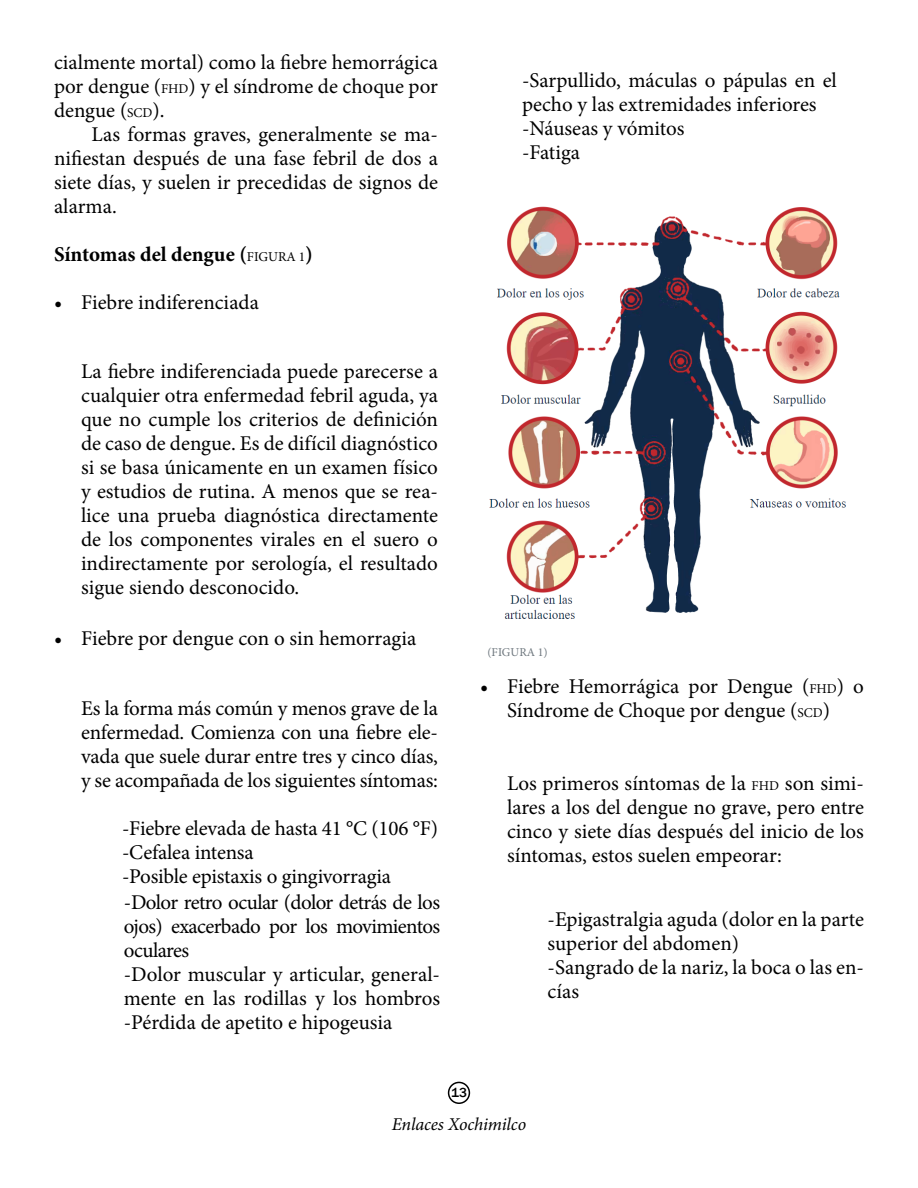
<style>
.page{position:relative;width:918px;height:1188px;background:#fff}
.page>*{position:absolute;margin:0;border:0;box-sizing:border-box;transform-origin:0 0}
.t1{font:21px/24px "Minion Pro";letter-spacing:-.005em;color:#000;text-align:justify}
.t2{font:700 21px "Minion Pro";color:#000}
.t3{font:italic 18px "Minion Pro";letter-spacing:-.01em;color:#000}
.t4{font:500 13.5px "Franklin Gothic";color:#000}
.t5{font:12px "Minion Pro";color:#6e777e}
.s1{font-size:13.5px}
.s2{font-weight:400;font-size:13.5px}
</style>
<div class="page">
<div style="left:448px;top:1082px;width:22px;height:22px;border:2px solid #000;border-radius:50%"></div>
<img style="left:489px;top:206px;width:357px;height:413px">
<p class="t1" style="left:54px;top:51px;width:386px">cialmente mortal) como la fiebre hemorrágica por dengue (<span class="s1">FHD</span>) y el síndrome de choque por dengue (<span class="s1">SCD</span>).</p>
<p class="t1" style="left:54px;top:123px;width:386px;text-indent:38px">Las formas graves, generalmente se ma&shy;nifiestan después de una fase febril de dos a siete días, y suelen ir precedidas de signos de alarma.</p>
<p class="t2" style="left:54px;top:240px;width:260px">Síntomas del dengue (<span class="s2">FIGURA 1</span>)</p>
<p class="t1" style="left:54px;top:291px;width:206px">• Fiebre indiferenciada</p>
<p class="t1" style="left:81px;top:360px;width:359px">La fiebre indiferenciada puede parecerse a cualquier otra enfermedad febril aguda, ya que no cumple los criterios de definición de caso de dengue. Es de difícil diagnóstico si se basa únicamente en un examen físico y estudios de rutina. A menos que se rea&shy;lice una prueba diagnóstica directamente de los componentes virales en el suero o indirectamente por serología, el resultado sigue siendo desconocido.</p>
<p class="t1" style="left:54px;top:627px;width:364px">• Fiebre por dengue con o sin hemorragia</p>
<p class="t1" style="left:81px;top:696px;width:359px">Es la forma más común y menos grave de la enfermedad. Comienza con una fiebre ele&shy;vada que suele durar entre tres y cinco días, y se acompañada de los siguientes síntomas:</p>
<p class="t1" style="left:122px;top:816px;width:317px">-Fiebre elevada de hasta 41 °C (106 °F)</p>
<p class="t1" style="left:122px;top:840px;width:133px">-Cefalea intensa</p>
<p class="t1" style="left:122px;top:864px;width:271px">-Posible epistaxis o gingivorragia</p>
<p class="t1" style="left:124px;top:891px;width:318px">-Dolor retro ocular (dolor detrás de los ojos) exacerbado por los movimientos oculares</p>
<p class="t1" style="left:124px;top:963px;width:318px">-Dolor muscular y articular, general&shy;mente en las rodillas y los hombros</p>
<p class="t1" style="left:124px;top:1011px;width:270px">-Pérdida de apetito e hipogeusia</p>
<p class="t1" style="left:522px;top:69px;width:316px">-Sarpullido, máculas o pápulas en el pecho y las extremidades inferiores</p>
<p class="t1" style="left:522px;top:117px;width:164px">-Náuseas y vómitos</p>
<p class="t1" style="left:522px;top:141px;width:60px">-Fatiga</p>
<p class="t5" style="left:488px;top:644px;width:62px">(FIGURA 1)</p>
<p class="t1" style="left:480px;top:675px;width:385px;text-align:center">• Fiebre Hemorrágica por Dengue (<span class="s1">FHD</span>) o<br>Síndrome de Choque por dengue (<span class="s1">SCD</span>)</p>
<p class="t1" style="left:507px;top:771px;width:359px">Los primeros síntomas de la <span class="s1">FHD</span> son simi&shy;lares a los del dengue no grave, pero entre cinco y siete días después del inicio de los síntomas, estos suelen empeorar:</p>
<p class="t1" style="left:548px;top:908px;width:318px">-Epigastralgia aguda (dolor en la parte superior del abdomen)</p>
<p class="t1" style="left:548px;top:956px;width:318px">-Sangrado de la nariz, la boca o las en&shy;cías</p>
<p class="t4" style="left:451px;top:1084px;width:17px">13</p>
<p class="t3" style="left:392px;top:1112px;width:136px">Enlaces Xochimilco</p>
</div>
